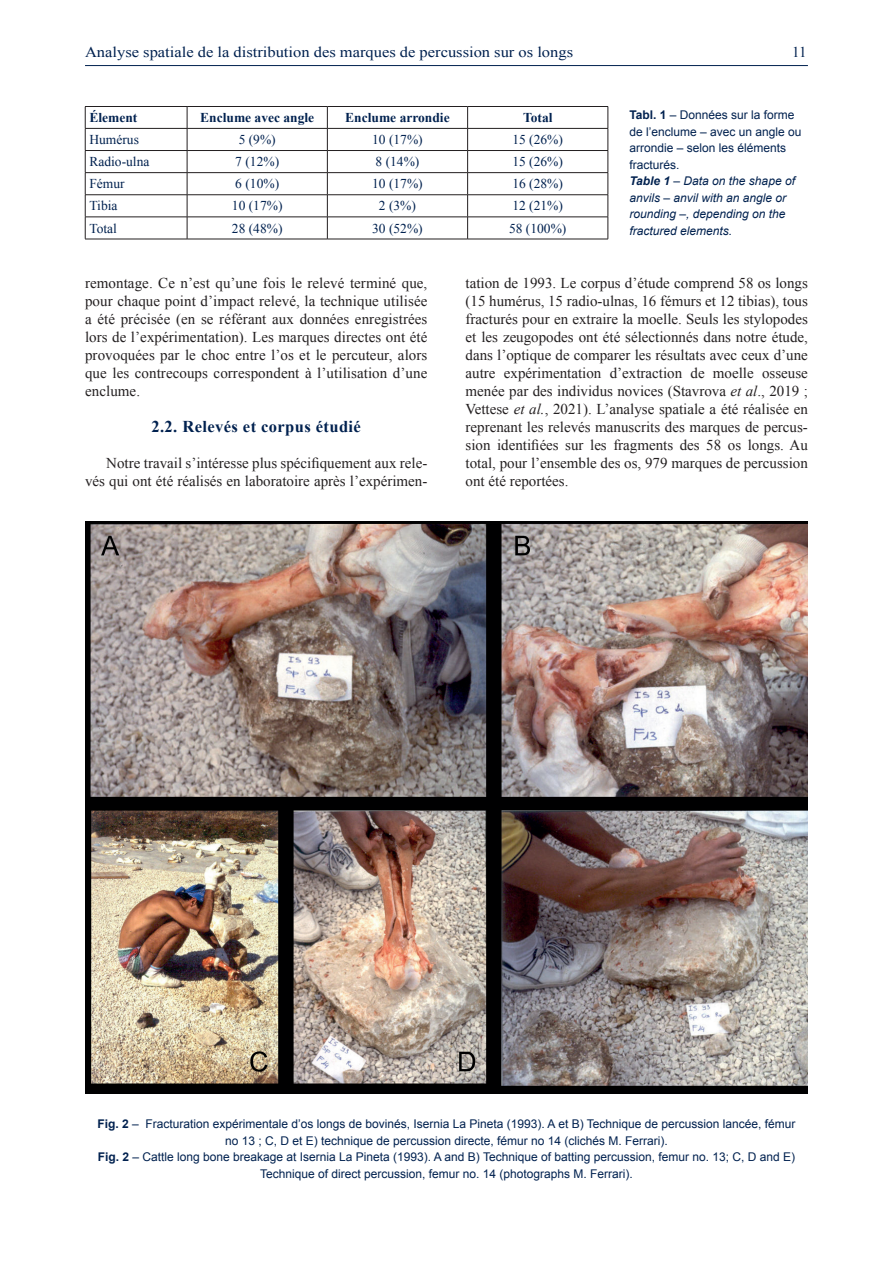
<style>
.page{position:relative;width:893px;height:1263px;background:#fff}
.page>*{position:absolute;margin:0;border:0;box-sizing:border-box;transform-origin:0 0}
.t1{font:700 16.5px "Times New Roman";letter-spacing:.025em;color:#00214f}
.t2{font:15px/18px "Times New Roman";color:#231f20;text-align:justify}
.t3{font:15px "Times New Roman";color:#00214f;scale:1.1 1}
.t4{font:15px "Times New Roman";color:#00214f}
.t5{font:13.5px "Times New Roman";color:#00214f}
.t6{font:700 13.5px "Times New Roman";color:#00214f}
.t7{font:12px/16.5px "Arial";color:#00214f;text-align:center}
.t8{font:italic 12px/16.5px "Arial";color:#00214f}
.s1{font-weight:700;font-style:normal}
.s2{font-style:normal}
.s3{font-weight:700}
.s4{font-style:italic}
</style>
<div class="page">
<hr style="left:85px;top:65px;width:723px;height:1px;background:#00214f">
<img style="left:85px;top:522px;width:723px;height:572px">
<hr style="left:85px;top:128px;width:102px;height:1px;background:#231f20">
<hr style="left:187px;top:128px;width:140px;height:1px;background:#231f20">
<hr style="left:327px;top:128px;width:141px;height:1px;background:#231f20">
<hr style="left:468px;top:128px;width:140px;height:1px;background:#231f20">
<hr style="left:85px;top:150px;width:102px;height:1px;background:#231f20">
<hr style="left:187px;top:150px;width:140px;height:1px;background:#231f20">
<hr style="left:327px;top:150px;width:141px;height:1px;background:#231f20">
<hr style="left:468px;top:150px;width:140px;height:1px;background:#231f20">
<hr style="left:85px;top:172px;width:102px;height:1px;background:#231f20">
<hr style="left:187px;top:172px;width:140px;height:1px;background:#231f20">
<hr style="left:327px;top:172px;width:141px;height:1px;background:#231f20">
<hr style="left:468px;top:172px;width:140px;height:1px;background:#231f20">
<hr style="left:85px;top:194px;width:102px;height:1px;background:#231f20">
<hr style="left:187px;top:194px;width:140px;height:1px;background:#231f20">
<hr style="left:327px;top:194px;width:141px;height:1px;background:#231f20">
<hr style="left:468px;top:194px;width:140px;height:1px;background:#231f20">
<hr style="left:85px;top:217px;width:102px;height:1px;background:#231f20">
<hr style="left:187px;top:217px;width:140px;height:1px;background:#231f20">
<svg style="left:187px;top:107px;width:1px;height:132px"></svg>
<hr style="left:327px;top:217px;width:141px;height:1px;background:#231f20">
<svg style="left:327px;top:107px;width:1px;height:132px"></svg>
<hr style="left:468px;top:217px;width:140px;height:1px;background:#231f20">
<svg style="left:467px;top:107px;width:1px;height:132px"></svg>
<hr style="left:85px;top:106px;width:102px;height:1px;background:#231f20">
<hr style="left:187px;top:106px;width:140px;height:1px;background:#231f20">
<hr style="left:327px;top:106px;width:141px;height:1px;background:#231f20">
<hr style="left:468px;top:106px;width:140px;height:1px;background:#231f20">
<svg style="left:85px;top:107px;width:1px;height:132px"></svg>
<svg style="left:608px;top:107px;width:1px;height:132px"></svg>
<hr style="left:85px;top:239px;width:102px;height:1px;background:#231f20">
<hr style="left:187px;top:239px;width:140px;height:1px;background:#231f20">
<hr style="left:327px;top:239px;width:141px;height:1px;background:#231f20">
<hr style="left:468px;top:239px;width:140px;height:1px;background:#231f20">
<p class="t3" style="left:85px;top:42px;width:445px">Analyse spatiale de la distribution des marques de percussion sur os longs</p>
<p class="t4" style="left:792px;top:42px;width:16px">11</p>
<p class="t6" style="left:89px;top:108px;width:49px">Élement</p>
<p class="t6" style="left:200px;top:108px;width:115px">Enclume avec angle</p>
<p class="t6" style="left:345px;top:108px;width:106px">Enclume arrondie</p>
<p class="t6" style="left:523px;top:108px;width:31px">Total</p>
<p class="t5" style="left:89px;top:131px;width:51px">Humérus</p>
<p class="t5" style="left:239px;top:131px;width:39px">5 (9%)</p>
<p class="t5" style="left:372px;top:131px;width:52px">10 (17%)</p>
<p class="t5" style="left:512px;top:131px;width:52px">15 (26%)</p>
<p class="t5" style="left:89px;top:153px;width:61px">Radio-ulna</p>
<p class="t5" style="left:235px;top:153px;width:45px">7 (12%)</p>
<p class="t5" style="left:376px;top:153px;width:45px">8 (14%)</p>
<p class="t5" style="left:512px;top:153px;width:52px">15 (26%)</p>
<p class="t5" style="left:89px;top:175px;width:37px">Fémur</p>
<p class="t5" style="left:235px;top:175px;width:45px">6 (10%)</p>
<p class="t5" style="left:372px;top:175px;width:52px">10 (17%)</p>
<p class="t5" style="left:512px;top:175px;width:52px">16 (28%)</p>
<p class="t5" style="left:89px;top:197px;width:30px">Tibia</p>
<p class="t5" style="left:232px;top:197px;width:52px">10 (17%)</p>
<p class="t5" style="left:379px;top:197px;width:39px">2 (3%)</p>
<p class="t5" style="left:512px;top:197px;width:52px">12 (21%)</p>
<p class="t5" style="left:89px;top:219px;width:29px">Total</p>
<p class="t5" style="left:232px;top:219px;width:52px">28 (48%)</p>
<p class="t5" style="left:372px;top:219px;width:52px">30 (52%)</p>
<p class="t5" style="left:509px;top:219px;width:59px">58 (100%)</p>
<p class="t8" style="left:629px;top:107px;width:174px"><span class="s1">Tabl. 1</span> <span class="s2">– Données sur la forme de l’enclume – avec un angle ou arrondie – selon les éléments fracturés.<br></span><span class="s3">Table 1</span> – Data on the shape of anvils – anvil with an angle or rounding –, depending on the fractured elements.</p>
<p class="t2" style="left:85px;top:274px;width:344px">remontage. Ce n’est qu’une fois le relevé terminé que, pour chaque point d’impact relevé, la technique utilisée a été précisée (en se référant aux données enregistrées lors de l’expérimentation). Les marques directes ont été provoquées par le choc entre l’os et le percuteur, alors que les contrecoups correspondent à l’utilisation d’une enclume.</p>
<p class="t1" style="left:151px;top:415px;width:211px">2.2. Relevés et corpus étudié</p>
<p class="t2" style="left:85px;top:454px;width:344px;text-align:right">Notre travail s’intéresse plus spécifiquement aux rele&shy;vés qui ont été réalisés en laboratoire après l’expérimen-</p>
<p class="t2" style="left:466px;top:274px;width:344px">tation de 1993. Le corpus d’étude comprend 58 os longs (15 humérus, 15 radio-ulnas, 16 fémurs et 12 tibias), tous fracturés pour en extraire la moelle. Seuls les stylopodes et les zeugopodes ont été sélectionnés dans notre étude, dans l’optique de comparer les résultats avec ceux d’une autre expérimentation d’extraction de moelle osseuse menée par des individus novices (Stavrova <span class="s4">et al</span>., 2019 ; Vettese <span class="s4">et al.</span>, 2021). L’analyse spatiale a été réalisée en reprenant les relevés manuscrits des marques de percus&shy;sion identifiées sur les fragments des 58 os longs. Au total, pour l’ensemble des os, 979 marques de percussion ont été reportées.</p>
<p class="t7" style="left:97px;top:1116px;width:700px"><span class="s3">Fig. 2</span> – Fracturation expérimentale d’os longs de bovinés, Isernia La Pineta (1993). A et B) Technique de percussion lancée, fémur no 13 ; C, D et E) technique de percussion directe, fémur no 14 (clichés M. Ferrari).<br><span class="s3">Fig. 2</span> – Cattle long bone breakage at Isernia La Pineta (1993). A and B) Technique of batting percussion, femur no. 13; C, D and E)<br>Technique of direct percussion, femur no. 14 (photographs M. Ferrari).</p>
</div>
